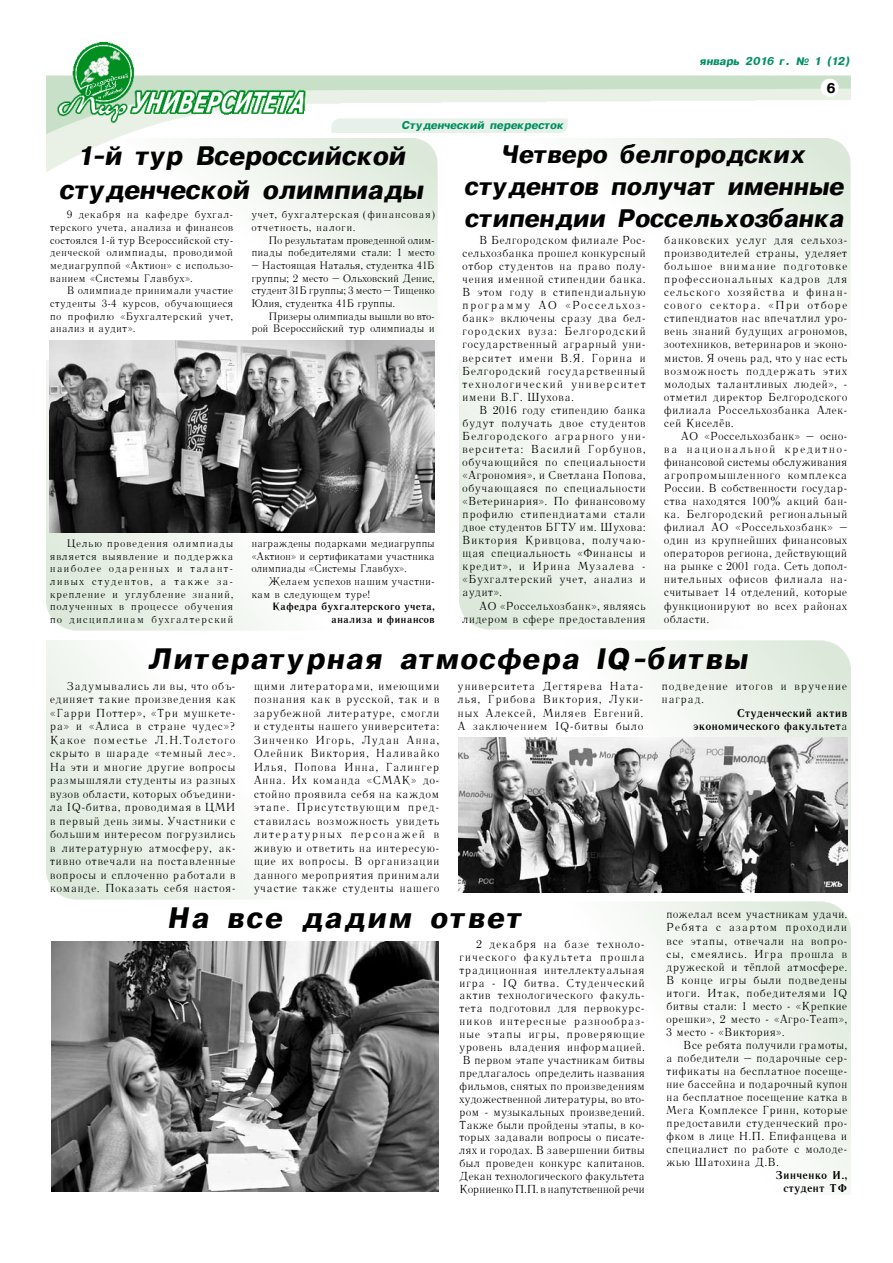
<style>
.page{position:relative;width:893px;height:1263px;background:#fff}
.page>*{position:absolute;margin:0;border:0;box-sizing:border-box;transform-origin:0 0}
.t1{font:italic 700 31.5px "Geneva";letter-spacing:.05em;color:#000}
.t2{font:italic 700 31.5px "Geneva";letter-spacing:.07em;color:#000}
.t3{font:italic 700 28.5px/34.2px "Geneva";color:#000;text-align:center}
.t4{font:italic 700 27px/32.4px "Geneva";color:#000;text-align:center}
.t5{font:700 15px "Geneva";color:#000}
.t6{font:italic 700 12px "Geneva";color:#009160}
.t7{font:11.25px/13px "Literaturnaya Plain";letter-spacing:.01em;color:#000;text-align:justify}
.t8{font:700 11.25px/13.5px "Literaturnaya";color:#000;text-align:right}
.t9{font:11.25px/13.5px "Literaturnaya Plain";letter-spacing:.06em;color:#000}
.t10{font:10.5px/12.6px "Literaturnaya Plain";color:#000;text-align:justify}
.t11{font:10.5px/12.6px "Literaturnaya Plain";letter-spacing:-.035em;color:#000;text-align:right}
.t12{font:10.5px/12.6px "Literaturnaya Plain";letter-spacing:-.03em;color:#000;text-align:right}
.t13{font:10.5px/12.6px "Literaturnaya Plain";letter-spacing:.04em;color:#000}
.t14{font:700 10.5px/12.6px "Literaturnaya";color:#000;text-align:right}
.s1{font-family:"Literaturnaya Plain";font-weight:400}
</style>
<div class="page">
<img style="left:47px;top:43px;width:803px;height:128px">
<img style="left:517px;top:138px;width:333px;height:187px">
<img style="left:116px;top:138px;width:322px;height:221px">
<img style="left:47px;top:361px;width:388px;height:269px">
<img style="left:458px;top:641px;width:392px;height:251px">
<img style="left:331px;top:118px;width:236px;height:15px">
<img style="left:50px;top:340px;width:384px;height:193px">
<img style="left:51px;top:941px;width:387px;height:250px">
<img style="left:458px;top:738px;width:389px;height:154px">
<p class="t6" style="left:700px;top:55px;width:152px">январь 2016 г. № 1 (12)</p>
<h3 class="t5" style="left:827px;top:81px;width:10px">6</h3>
<p class="t6" style="left:402px;top:120px;width:163px">Студенческий перекресток</p>
<h3 class="t4" style="left:465px;top:138px;width:381px">Четверо белгородских студентов получат именные стипендии Россельхозбанка</h3>
<h2 class="t3" style="left:60px;top:139px;width:366px">1-й тур Всероссийской студенческой олимпиады</h2>
<p class="t13" style="left:251px;top:209px;width:185px">учет, бухгалтерская (финансовая) отчетность, налоги.</p>
<p class="t11" style="left:251px;top:234px;width:185px">По результатам проведенной олим&shy;пиады победителями стали: 1 место</p>
<p class="t10" style="left:251px;top:259px;width:185px">– Настоящая Наталья, студентка 41Б группы; 2 место – Ольховский Денис, студент 31Б группы; 3 место – Тищенко Юлия, студентка 41Б группы.</p>
<p class="t12" style="left:251px;top:310px;width:185px">Призеры олимпиады вышли во вто&shy;рой Всероссийский тур олимпиады и</p>
<p class="t10" style="left:50px;top:209px;width:185px;text-indent:17px">9 декабря на кафедре бухгал&shy;терского учета, анализа и финансов состоялся 1-й тур Всероссийской сту&shy;денческой олимпиады, проводимой медиагруппой «Актион» с использо&shy;ванием «Системы Главбух».</p>
<p class="t10" style="left:50px;top:284px;width:185px;text-indent:17px">В олимпиаде принимали участие студенты 3-4 курсов, обучающиеся по профилю «Бухгалтерский учет, анализ и аудит».</p>
<p class="t7" style="left:462px;top:234px;width:185px;text-indent:17px">В Белгородском филиале Рос&shy;сельхозбанка прошел конкурсный отбор студентов на право полу&shy;чения именной стипендии банка.<br>В этом году в стипендиальную программу АО «Россельхоз&shy;банк» включены сразу два бел&shy;городских вуза: Белгородский государственный аграрный уни&shy;верситет имени В.Я. Горина и Белгородский государственный технологический университет имени В.Г. Шухова.</p>
<p class="t7" style="left:462px;top:403px;width:185px;text-indent:17px">В 2016 году стипендию банка будут получать двое студентов Белгородского аграрного уни&shy;верситета: Василий Горбунов, обучающийся по специальности «Агрономия», и Светлана Попова, обучающаяся по специальности «Ветеринария». По финансовому профилю стипендиатами стали двое студентов БГТУ им. Шухова:<br>Виктория Кривцова, получаю&shy;щая специальность «Финансы и кредит», и Ирина Музалева - «Бухгалтерский учет, анализ и аудит».</p>
<p class="t7" style="left:462px;top:599px;width:185px;text-align:right">АО «Россельхозбанк», являясь лидером в сфере предоставления</p>
<p class="t7" style="left:664px;top:234px;width:185px">банковских услуг для сельхоз&shy;производителей страны, уделяет большое внимание подготовке профессиональных кадров для сельского хозяйства и финан&shy;сового сектора. «При отборе стипендиатов нас впечатлил уро&shy;вень знаний будущих агрономов, зоотехников, ветеринаров и эконо&shy;мистов. Я очень рад, что у нас есть возможность поддержать этих молодых талантливых людей», - отметил директор Белгородского филиала Россельхозбанка Алек&shy;сей Киселёв.</p>
<p class="t7" style="left:664px;top:430px;width:185px;text-indent:17px">АО «Россельхозбанк» – осно&shy;ва национальной кредитно&shy;финансовой системы обслуживания агропромышленного комплекса России. В собственности государ&shy;ства находятся 100% акций бан&shy;ка. Белгородский региональный филиал АО «Россельхозбанк» – один из крупнейших финансовых операторов региона, действующий на рынке с 2001 года. Сеть допол&shy;нительных офисов филиала на&shy;считывает 14 отделений, которые функционируют во всех районах области.</p>
<p class="t10" style="left:50px;top:537px;width:185px;text-indent:17px">Целью проведения олимпиады является выявление и поддержка наиболее одаренных и талант&shy;ливых студентов, а также за&shy;крепление и углубление знаний, полученных в процессе обучения по дисциплинам бухгалтерский</p>
<p class="t10" style="left:251px;top:537px;width:185px">награждены подарками медиагруппы «Актион» и сертификатами участника олимпиады «Системы Главбух».</p>
<p class="t10" style="left:251px;top:575px;width:185px;text-indent:17px">Желаем успехов нашим участни&shy;кам в следующем туре!</p>
<p class="t14" style="left:272px;top:600px;width:165px">Кафедра бухгалтерского учета, анализа и финансов</p>
<h1 class="t1" style="left:149px;top:644px;width:602px">Литературная атмосфера IQ-битвы</h1>
<p class="t7" style="left:50px;top:679px;width:187px;line-height:13.5px;text-indent:17px">Задумывались ли вы, что объ&shy;единяет такие произведения как «Гарри Поттер», «Три мушкете&shy;ра» и «Алиса в стране чудес»?<br>Какое поместье Л.Н.Толстого скрыто в шараде «темный лес».<br>На эти и многие другие вопросы размышляли студенты из разных вузов области, которых объедини&shy;ла IQ-битва, проводимая в ЦМИ в первый день зимы. Участники с большим интересом погрузились в литературную атмосферу, ак&shy;тивно отвечали на поставленные вопросы и сплоченно работали в команде. Показать себя настоя-</p>
<p class="t7" style="left:254px;top:679px;width:187px;line-height:13.5px">щими литераторами, имеющими познания как в русской, так и в зарубежной литературе, смогли и студенты нашего университета:<br>Зинченко Игорь, Лудан Анна, Олейник Виктория, Наливайко Илья, Попова Инна, Галингер Анна. Их команда «СМАК» до&shy;стойно проявила себя на каждом этапе. Присутствующим пред&shy;ставилась возможность увидеть литературных персонажей в живую и ответить на интересую&shy;щие их вопросы. В организации данного мероприятия принимали участие также студенты нашего</p>
<p class="t7" style="left:458px;top:679px;width:187px;line-height:13.5px">университета Дегтярева Ната&shy;лья, Грибова Виктория, Луки&shy;ных Алексей, Миляев Евгений.<br>А заключением IQ-битвы было</p>
<p class="t9" style="left:661px;top:679px;width:187px">подведение итогов и вручение наград.</p>
<p class="t8" style="left:693px;top:706px;width:156px">Студенческий актив экономического факультет<span class="s1">а</span></p>
<h1 class="t2" style="left:169px;top:902px;width:356px">На все дадим ответ</h1>
<p class="t7" style="left:459px;top:938px;width:187px;text-indent:17px">2 декабря на базе техноло&shy;гического факультета прошла традиционная интеллектуальная игра - IQ битва. Студенческий актив технологического факуль&shy;тета подготовил для первокурс&shy;ников интересные разнообраз&shy;ные этапы игры, проверяющие уровень владения информацией.<br>В первом этапе участникам битвы предлагалось определить названия фильмов, снятых по произведениям художественной литературы, во вто&shy;ром - музыкальных произведений.<br>Также были пройдены этапы, в ко&shy;торых задавали вопросы о писате&shy;лях и городах. В завершении битвы был проведен конкурс капитанов.<br>Декан технологического факультета Корниенко П.П. в напутственной речи</p>
<p class="t7" style="left:666px;top:908px;width:183px">пожелал всем участникам удачи.<br>Ребята с азартом проходили все этапы, отвечали на вопро&shy;сы, смеялись. Игра прошла в дружеской и тёплой атмосфере.<br>В конце игры были подведены итоги. Итак, победителями IQ битвы стали: 1 место - «Крепкие орешки», 2 место - «Агро-Team», 3 место - «Виктория».</p>
<p class="t7" style="left:666px;top:1039px;width:183px;text-indent:17px">Все ребята получили грамоты, а победители – подарочные сер&shy;тификаты на бесплатное посеще&shy;ние бассейна и подарочный купон на бесплатное посещение катка в Мега Комплексе Гринн, которые предоставили студенческий про&shy;фком в лице Н.П. Епифанцева и специалист по работе с молоде&shy;жью Шатохина Д.В.</p>
<p class="t8" style="left:776px;top:1169px;width:73px;line-height:13px">Зинченко И., студент ТФ</p>
</div>
